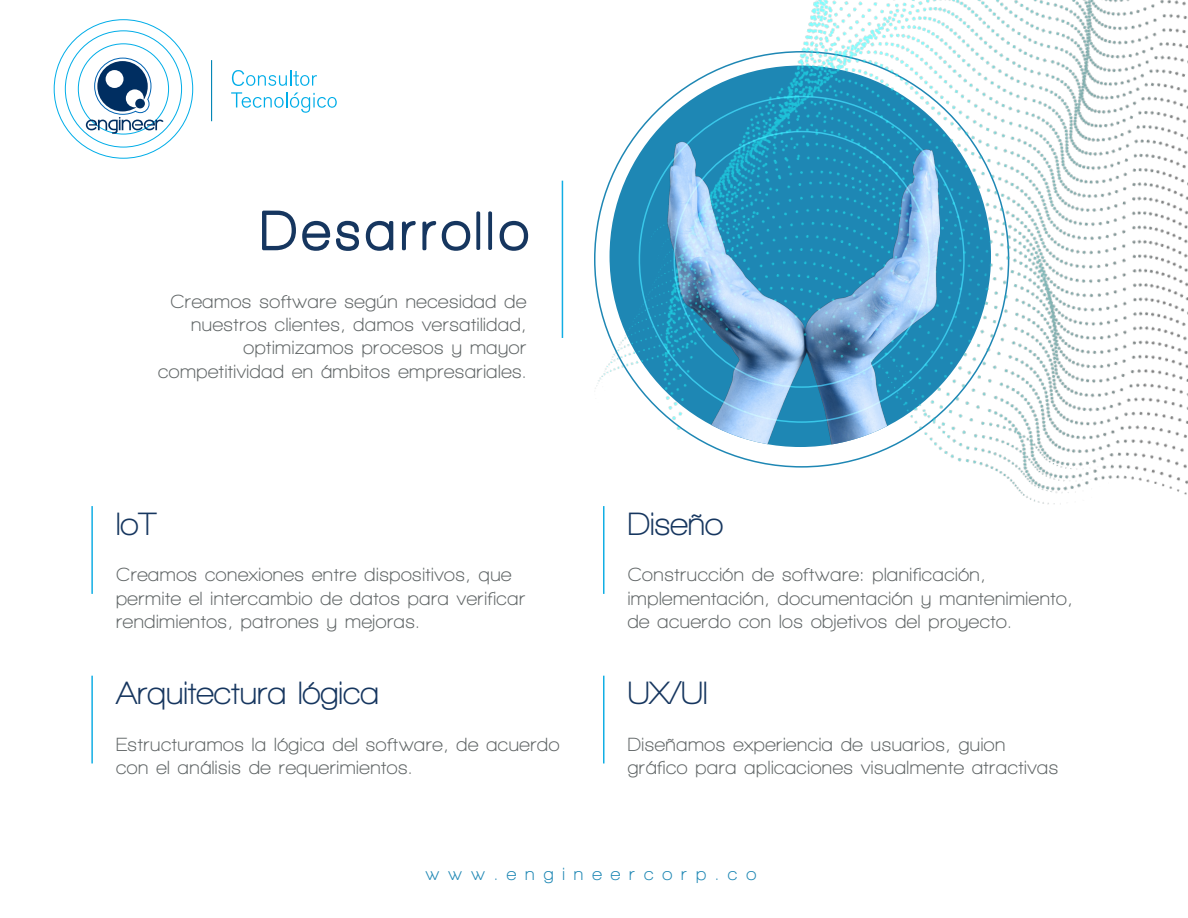
<style>
.page{position:relative;width:1188px;height:918px;background:#fff}
.page>*{position:absolute;margin:0;border:0;box-sizing:border-box;transform-origin:0 0}
.t1{font:58.5px "Walkway Rounded";letter-spacing:.1em;color:#16365f}
.t2{font:700 33px "Walkway";color:#16365f}
.t3{font:700 19.5px/23.4px "Walkway";letter-spacing:.03em;color:#616667}
.t4{font:700 18px "Walkway";letter-spacing:.5em;color:#1e87b4}
</style>
<div class="page">
<svg style="left:65px;top:30px;width:117px;height:117px"></svg>
<div style="left:97px;top:61px;width:51px;height:50px;background:#002e61;border-radius:50%"></div>
<div style="left:106px;top:70px;width:18px;height:18px;background:#fff;border-radius:50%"></div>
<div style="left:126px;top:89px;width:18px;height:18px;background:#fff;border-radius:50%"></div>
<div style="left:135px;top:99px;width:10px;height:9px;background:#002e61;border-radius:50%"></div>
<hr style="left:211px;top:60px;width:1px;height:61px;background:#0085b5">
<svg style="left:232px;top:70px;width:85px;height:16px"></svg>
<svg style="left:231px;top:92px;width:106px;height:21px"></svg>
<img style="left:561px;top:0;width:627px;height:594px">
<hr style="left:603px;top:676px;width:1px;height:87px;background:#11aee4">
<hr style="left:603px;top:506px;width:1px;height:88px;background:#11aee4">
<hr style="left:91px;top:676px;width:2px;height:87px;background:#11aee4">
<hr style="left:91px;top:506px;width:2px;height:88px;background:#11aee4">
<hr style="left:562px;top:181px;width:1px;height:157px;background:#11aee4">
<div style="left:610px;top:66px;width:381px;height:381px;background:#1e87b4;border-radius:50%"></div>
<img style="left:637px;top:141px;width:303px;height:306px">
<p class="t1" style="left:259px;top:199px;width:269px">Desarrollo</p>
<p class="t3" style="left:158px;top:289px;width:370px;text-align:right">Creamos software según necesidad de nuestros clientes, damos versatilidad, optimizamos procesos y mayor competitividad en ámbitos empresariales.</p>
<p class="t2" style="left:116px;top:506px;width:42px">IoT</p>
<p class="t3" style="left:116px;top:563px;width:411px">Creamos conexiones entre dispositivos, que permite el intercambio de datos para verificar rendimientos, patrones y mejoras.</p>
<p class="t2" style="left:116px;top:676px;width:264px">Arquitectura lógica</p>
<p class="t3" style="left:116px;top:733px;width:445px">Estructuramos la lógica del software, de acuerdo con el análisis de requerimientos.</p>
<p class="t2" style="left:628px;top:506px;width:97px">Diseño</p>
<p class="t3" style="left:628px;top:563px;width:446px">Construcción de software: planificación, implementación, documentación y mantenimiento, de acuerdo con los objetivos del proyecto.</p>
<p class="t2" style="left:628px;top:676px;width:81px">UX/UI</p>
<p class="t3" style="left:628px;top:733px;width:432px">Diseñamos experiencia de usuarios, guion gráfico para aplicaciones visualmente atractivas</p>
<p class="t4" style="left:425px;top:864px;width:332px">www.engineercorp.co</p>
</div>
